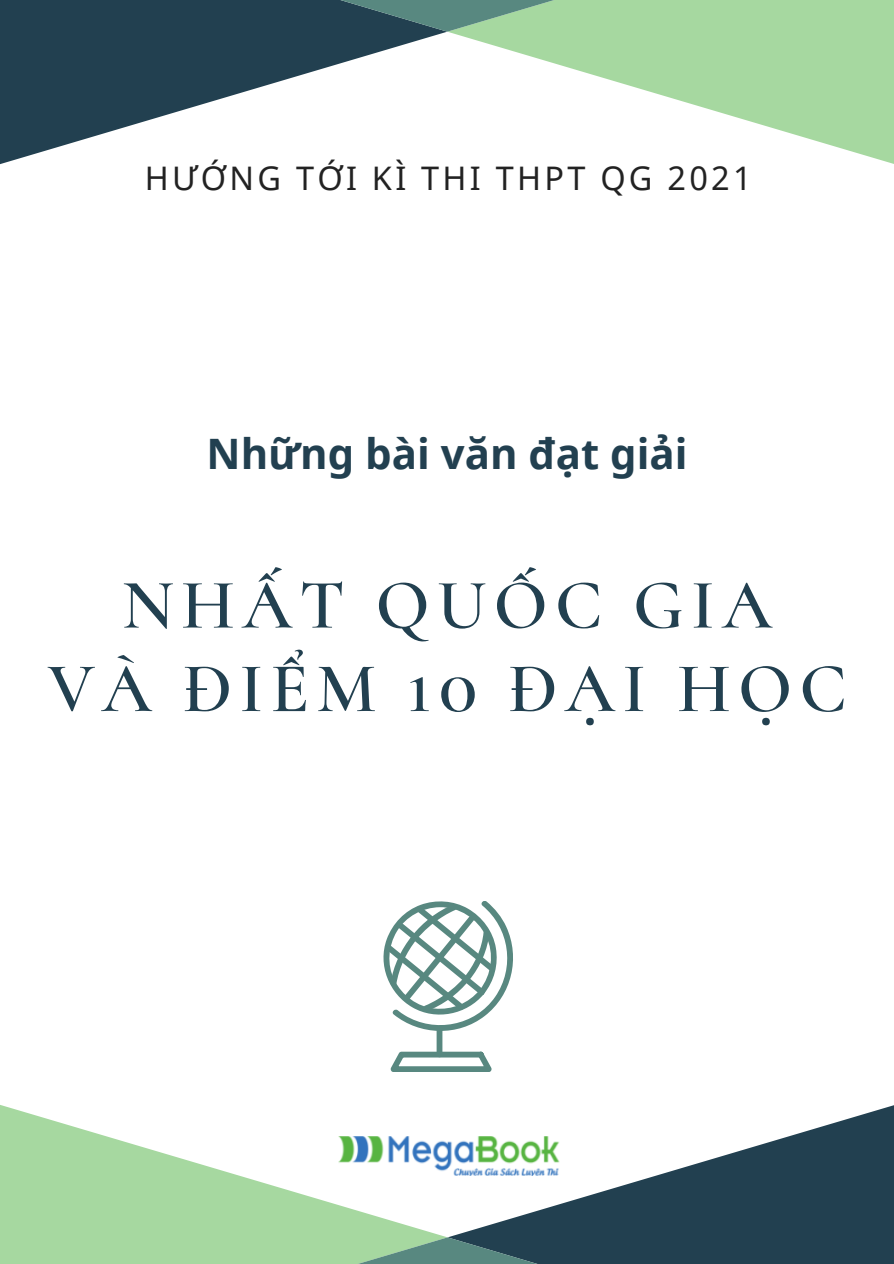
<style>
.page{position:relative;width:894px;height:1264px;background:#fff}
.page>*{position:absolute;margin:0;border:0;box-sizing:border-box;transform-origin:0 0}
.t1{font:600 70.8px/83.4px "Cormorant SC";letter-spacing:.1em;color:#224050;text-align:center}
.t2{font:700 42px "Noto Sans";color:#224050}
.t3{font:32.4px "Noto Sans";letter-spacing:.1em;color:#222}
</style>
<div class="page">
<svg style="left:0;top:0;width:446px;height:164px;fill:#224050"></svg>
<svg style="left:449px;top:0;width:444px;height:164px;fill:#a6d8a0"></svg>
<svg style="left:233px;top:0;width:428px;height:32px;background:#618b7a"></svg>
<svg style="left:447px;top:1071px;width:446px;height:192px"></svg>
<svg style="left:0;top:1071px;width:447px;height:192px"></svg>
<svg style="left:232px;top:1237px;width:430px;height:26px;background:#628b7a"></svg>
<svg style="left:383px;top:901px;width:130px;height:170px"></svg>
<img style="left:330px;top:1124px;width:236px;height:62px">
<p class="t3" style="left:145px;top:155px;width:608px">HƯỚNG TỚI KÌ THI THPT QG 2021</p>
<p class="t2" style="left:206px;top:424px;width:482px">Những bài văn đạt giải</p>
<p class="t1" style="left:48px;top:563px;width:800px">NHẤT QUỐC GIA<br>VÀ ĐIỂM 10 ĐẠI HỌC</p>
</div>
